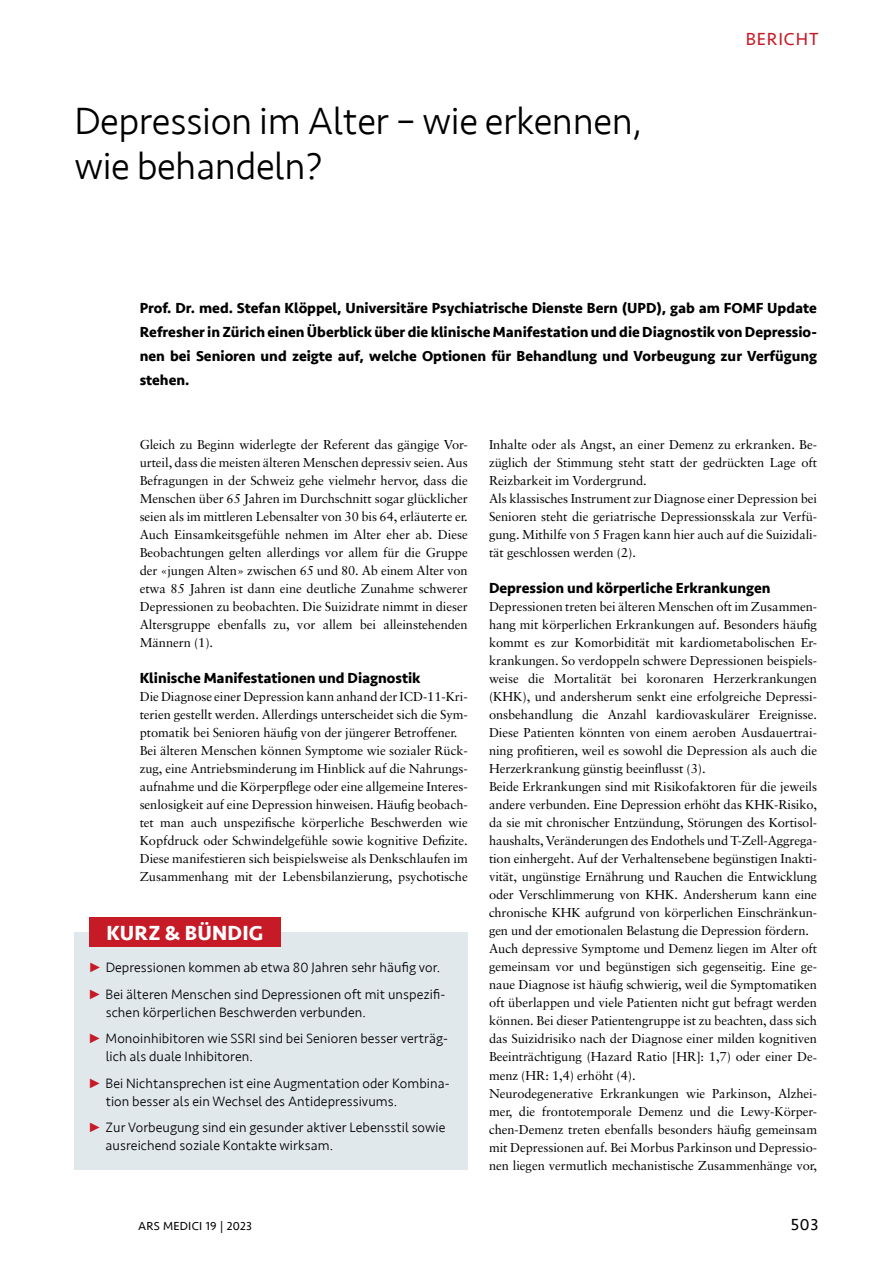
<style>
.page{position:relative;width:893px;height:1263px;background:#fff}
.page>*{position:absolute;margin:0;border:0;box-sizing:border-box;transform-origin:0 0}
.t1{font:300 39px/45px "Seravek";letter-spacing:-.01em;color:#000}
.t2{font:700 21px "Seravek";letter-spacing:.01em;color:#fff}
.t3{font:18px "Seravek";letter-spacing:.05em;color:#c61a27}
.t4{font:16.5px "Seravek";color:#000}
.t5{font:700 15px/24px "Seravek";color:#000;text-align:justify}
.t6{font:300 13.95px/26.5px "Seravek";letter-spacing:.005em;color:#000}
.t7{font:12.9px/18px "Sabon";letter-spacing:-.005em;color:#000}
.t8{font:12px "Seravek";letter-spacing:.02em;color:#000}
</style>
<div class="page">
<div style="left:74px;top:932px;width:394px;height:237px;background:#e1e8ec"></div>
<div style="left:89px;top:917px;width:192px;height:30px;background:#c61a27"></div>
<h1 class="t1" style="left:74px;top:99px;width:569px">Depression im Alter – wie erkennen, wie behandeln?</h1>
<h3 class="t3" style="left:746px;top:25px;width:74px">BERICHT</h3>
<p class="t5" style="left:140px;top:296px;width:679px">Prof. Dr. med. Stefan Klöppel, Universitäre Psychiatrische Dienste Bern (UPD), gab am FOMF Update Refresher in Zürich einen Überblick über die klinische Manifestation und die Diagnostik von Depressio&shy;nen bei Senioren und zeigte auf, welche Optionen für Behandlung und Vorbeugung zur Verfügung stehen.</p>
<p class="t7" style="left:140px;top:436px;width:330px;text-align:justify">Gleich zu Beginn widerlegte der Referent das gängige Vor&shy;urteil, dass die meisten älteren Menschen depressiv seien. Aus Befragungen in der Schweiz gehe vielmehr hervor, dass die Menschen über 65 Jahren im Durchschnitt sogar glücklicher seien als im mittleren Lebensalter von 30 bis 64, erläuterte er.<br>Auch Einsamkeitsgefühle nehmen im Alter eher ab. Diese Beobachtungen gelten allerdings vor allem für die Gruppe der «jungen Alten» zwischen 65 und 80. Ab einem Alter von etwa 85 Jahren ist dann eine deutliche Zunahme schwerer Depressionen zu beobachten. Die Suizidrate nimmt in dieser Altersgruppe ebenfalls zu, vor allem bei alleinstehenden Männern (1).</p>
<p class="t5" style="left:140px;top:666px;width:283px">Klinische Manifestationen und Diagnostik</p>
<p class="t7" style="left:140px;top:688px;width:330px">Die Diagnose einer Depression kann anhand der ICD-11-Kri&shy;terien gestellt werden. Allerdings unterscheidet sich die Sym&shy;ptomatik bei Senioren häufig von der jüngerer Betroffener.<br>Bei älteren Menschen können Symptome wie sozialer Rück&shy;zug, eine Antriebsminderung im Hinblick auf die Nahrungs&shy;aufnahme und die Körperpflege oder eine allgemeine Interes&shy;senlosigkeit auf eine Depression hinweisen. Häufig beobach&shy;tet man auch unspezifische körperliche Beschwerden wie Kopfdruck oder Schwindelgefühle sowie kognitive Defizite.<br>Diese manifestieren sich beispielsweise als Denkschlaufen im Zusammenhang mit der Lebensbilanzierung, psychotische</p>
<h2 class="t2" style="left:106px;top:916px;width:159px">KURZ &amp; BÜNDIG</h2>
<p class="t6" style="left:106px;top:954px;width:341px">Depressionen kommen ab etwa 80 Jahren sehr häufig vor.<br>Bei älteren Menschen sind Depressionen oft mit unspezifi-</p>
<p class="t6" style="left:106px;top:999px;width:344px">schen körperlichen Beschwerden verbunden.<br>Monoinhibitoren wie SSRI sind bei Senioren besser verträg-</p>
<p class="t6" style="left:106px;top:1043px;width:346px">lich als duale Inhibitoren.<br>Bei Nichtansprechen ist eine Augmentation oder Kombina-</p>
<p class="t6" style="left:106px;top:1088px;width:341px">tion besser als ein Wechsel des Antidepressivums.<br>Zur Vorbeugung sind ein gesunder aktiver Lebensstil sowie</p>
<p class="t6" style="left:106px;top:1132px;width:229px">ausreichend soziale Kontakte wirksam.</p>
<p class="t7" style="left:489px;top:436px;width:330px">Inhalte oder als Angst, an einer Demenz zu erkranken. Be&shy;züglich der Stimmung steht statt der gedrückten Lage oft Reizbarkeit im Vordergrund.<br>Als klassisches Instrument zur Diagnose einer Depression bei Senioren steht die geriatrische Depressionsskala zur Verfü&shy;gung. Mithilfe von 5 Fragen kann hier auch auf die Suizidali&shy;tät geschlossen werden (2).</p>
<p class="t5" style="left:489px;top:576px;width:283px">Depression und körperliche Erkrankungen</p>
<p class="t7" style="left:489px;top:598px;width:330px">Depressionen treten bei älteren Menschen oft im Zusammen&shy;hang mit körperlichen Erkrankungen auf. Besonders häufig kommt es zur Komorbidität mit kardiometabolischen Er&shy;krankungen. So verdoppeln schwere Depressionen beispiels&shy;weise die Mortalität bei koronaren Herzerkrankungen (KHK), und andersherum senkt eine erfolgreiche Depressi&shy;onsbehandlung die Anzahl kardiovaskulärer Ereignisse.<br>Diese Patienten könnten von einem aeroben Ausdauertrai&shy;ning profitieren, weil es sowohl die Depression als auch die Herzerkrankung günstig beeinflusst (3).<br>Beide Erkrankungen sind mit Risikofaktoren für die jeweils andere verbunden. Eine Depression erhöht das KHK-Risiko, da sie mit chronischer Entzündung, Störungen des Kortisol&shy;haushalts, Veränderungen des Endothels und T-Zell-Aggrega&shy;tion einhergeht. Auf der Verhaltensebene begünstigen Inakti&shy;vität, ungünstige Ernährung und Rauchen die Entwicklung oder Verschlimmerung von KHK. Andersherum kann eine chronische KHK aufgrund von körperlichen Einschränkun&shy;gen und der emotionalen Belastung die Depression fördern.<br>Auch depressive Symptome und Demenz liegen im Alter oft gemeinsam vor und begünstigen sich gegenseitig. Eine ge&shy;naue Diagnose ist häufig schwierig, weil die Symptomatiken oft überlappen und viele Patienten nicht gut befragt werden können. Bei dieser Patientengruppe ist zu beachten, dass sich das Suizidrisiko nach der Diagnose einer milden kognitiven Beeinträchtigung (Hazard Ratio [HR]: 1,7) oder einer De&shy;menz (HR: 1,4) erhöht (4).<br>Neurodegenerative Erkrankungen wie Parkinson, Alzhei&shy;mer, die frontotemporale Demenz und die Lewy-Körper&shy;chen-Demenz treten ebenfalls besonders häufig gemeinsam mit Depressionen auf. Bei Morbus Parkinson und Depressio&shy;nen liegen vermutlich mechanistische Zusammenhänge vor,</p>
<p class="t8" style="left:138px;top:1217px;width:115px">ARS MEDICI 19 | 2023</p>
<p class="t4" style="left:791px;top:1212px;width:29px">503</p>
</div>
